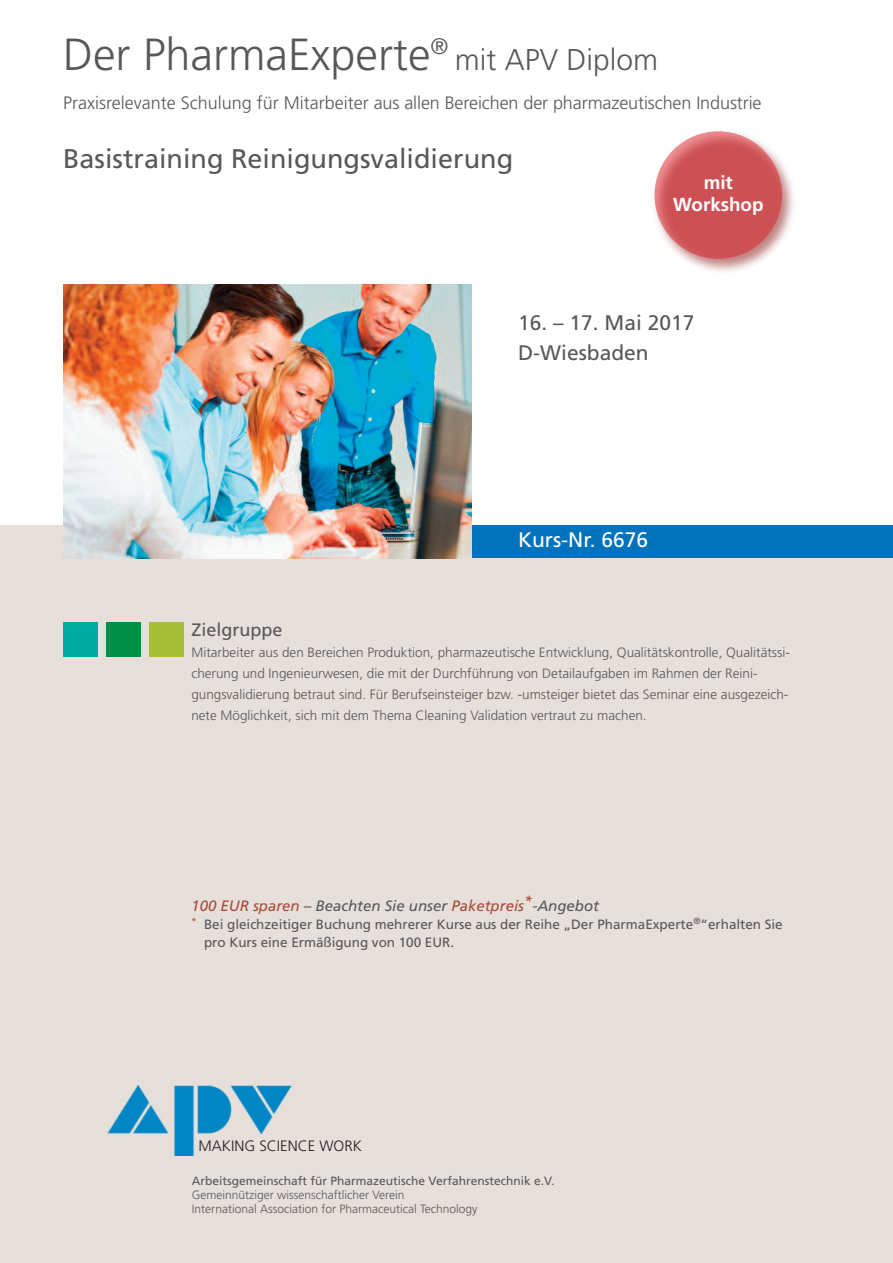
<style>
.page{position:relative;width:893px;height:1263px;background:#fff}
.page>*{position:absolute;margin:0;border:0;box-sizing:border-box;transform-origin:0 0}
.t1{font:300 45px "Frutiger";color:#57585a}
.t2{font:300 30px "Frutiger";color:#57585a}
.t3{font:27px "Frutiger";color:#57585a}
.t4{font:21px/30px "Frutiger";color:#57585a}
.t5{font:21px "Frutiger";color:#fff}
.t6{font:700 18.75px/22.5px "Frutiger";color:#fff;text-align:center}
.t7{font:300 18px "Frutiger";letter-spacing:-.005em;color:#57585a}
.t8{font:18px "Frutiger";color:#57585a}
.t9{font:italic 15px "Frutiger";color:#57585a}
.t10{font:300 15px "Frutiger";color:#231f20}
.t11{font:300 13.5px/21px "Frutiger";color:#57585a}
.t12{font:13.5px/18px "Frutiger";letter-spacing:-.005em;color:#57585a}
.t13{font:300 12px/14.4px "Frutiger";color:#57585a}
.t14{font:12px "Frutiger";color:#57585a}
.s1{color:#a84939}
</style>
<div class="page">
<div style="left:0;top:525px;width:893px;height:738px;background:#e6dfda"></div>
<div style="left:463px;top:525px;width:430px;height:33px;background:#0073bc"></div>
<div style="left:149px;top:623px;width:34px;height:34px;background:#a7be39"></div>
<div style="left:63px;top:623px;width:34px;height:34px;background:#00aca2"></div>
<img style="left:63px;top:285px;width:408px;height:273px">
<div style="left:106px;top:623px;width:34px;height:34px;background:#008f46"></div>
<img style="left:107px;top:1085px;width:185px;height:71px">
<img style="left:654px;top:131px;width:140px;height:141px">
<div style="left:654px;top:131px;width:128px;height:128px;background:#db2128;border-radius:50%;opacity:.5"></div>
<h1 class="t1" style="left:63px;top:37px;width:387px">Der PharmaExperte<sup>®</sup></h1>
<h2 class="t2" style="left:455px;top:48px;width:205px">mit APV Diplom</h2>
<h3 class="t7" style="left:63px;top:95px;width:700px">Praxisrelevante Schulung für Mitarbeiter aus allen Bereichen der pharmazeutischen Industrie</h3>
<h3 class="t3" style="left:63px;top:148px;width:452px">Basistraining Reinigungsvalidierung</h3>
<h3 class="t6" style="left:673px;top:173px;width:92px">mit<br>Workshop</h3>
<h3 class="t4" style="left:518px;top:309px;width:178px">16. – 17. Mai 2017<br>D-Wiesbaden</h3>
<h3 class="t5" style="left:518px;top:531px;width:131px">Kurs-Nr. 6676</h3>
<h3 class="t8" style="left:191px;top:623px;width:93px">Zielgruppe</h3>
<p class="t11" style="left:191px;top:643px;width:600px">Mitarbeiter aus den Bereichen Produktion, pharmazeutische Entwicklung, Qualitätskontrolle, Qualitätssi&shy;cherung und Ingenieurwesen, die mit der Durchführung von Detailaufgaben im Rahmen der Reini&shy;gungsvalidierung betraut sind. Für Berufseinsteiger bzw. -umsteiger bietet das Seminar eine ausgezeich&shy;nete Möglichkeit, sich mit dem Thema Cleaning Validation vertraut zu machen.</p>
<p class="t9" style="left:191px;top:900px;width:409px"><span class="s1">100 EUR sparen</span> – Beachten Sie unser <span class="s1">Paketpreis</span><sup>*</sup>-Angebot</p>
<p class="t12" style="left:204px;top:916px;width:580px;text-indent:-13px"><sup>*</sup> Bei gleichzeitiger Buchung mehrerer Kurse aus der Reihe „Der PharmaExperte<sup>®</sup>“erhalten Sie pro Kurs eine Ermäßigung von 100 EUR.</p>
<p class="t10" style="left:199px;top:1139px;width:165px">MAKING SCIENCE WORK</p>
<p class="t14" style="left:192px;top:1175px;width:364px">Arbeitsgemeinschaft für Pharmazeutische Verfahrenstechnik e.V.</p>
<p class="t13" style="left:192px;top:1188px;width:287px">Gemeinnütziger wissenschaftlicher Verein<br>International Association for Pharmaceutical Technology</p>
</div>
